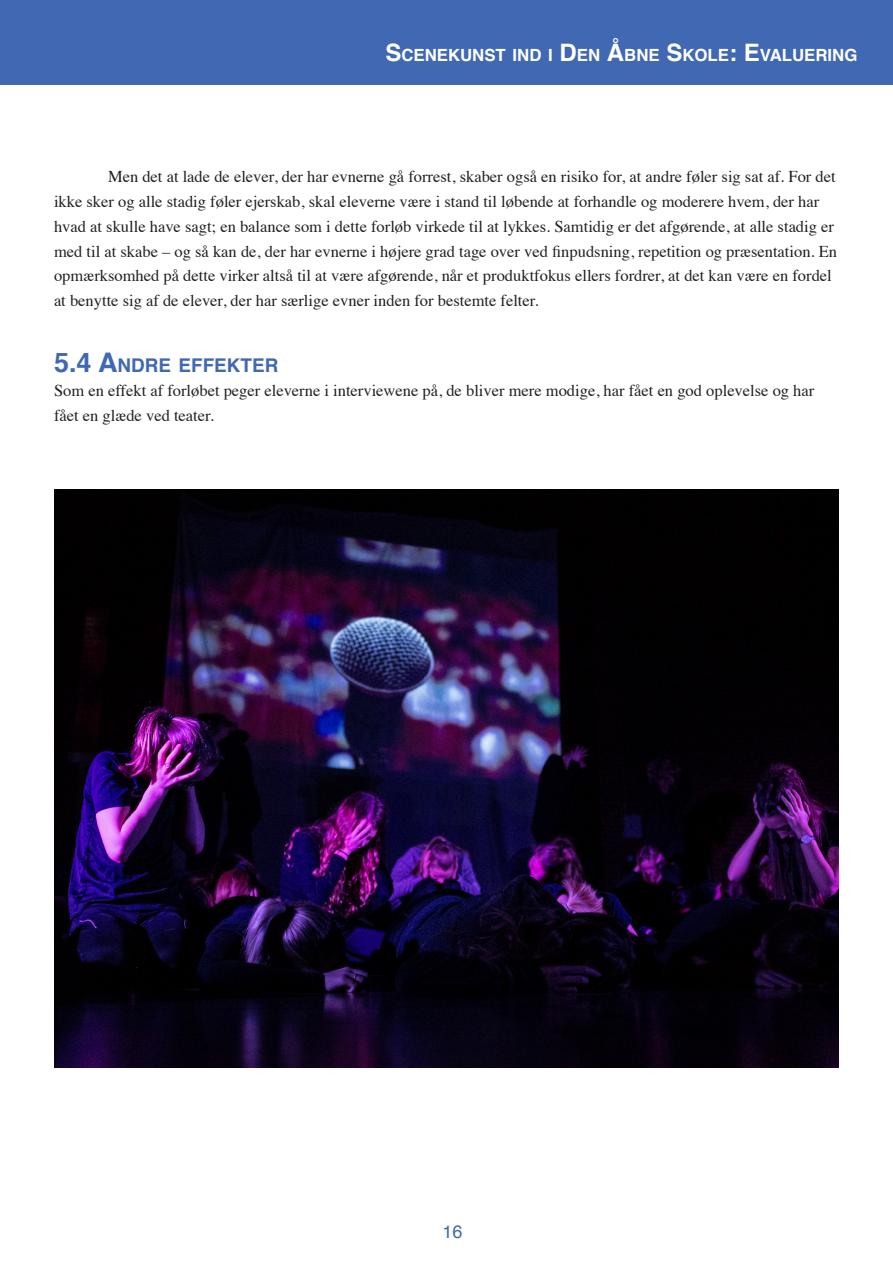
<style>
.page{position:relative;width:893px;height:1263px;background:#fff}
.page>*{position:absolute;margin:0;border:0;box-sizing:border-box;transform-origin:0 0}
.Header_2{font:700 18.9px "Helvetica";color:#4168b2}
.t1{font:18px "Helvetica";color:#4168b2}
.t2{font:700 16.8px "Helvetica";color:#fff}
.Brødtekst{font:16.5px/24.8px "Times";color:#231f20}
.s1{font-size:24px}
.s2{font-size:27px}
</style>
<div class="page">
<div style="left:0;top:0;width:893px;height:85px;background:#4168b2"></div>
<img style="left:54px;top:489px;width:785px;height:578px">
<p class="t2" style="left:385px;top:42px;width:473px"><span class="s1">S</span>CENEKUNST IND I <span class="s1">D</span>EN <span class="s1">Å</span>BNE <span class="s1">S</span>KOLE<span class="s1">: E</span>VALUERING</p>
<p class="Brødtekst" style="left:54px;top:163px;width:785px;text-indent:54px">Men det at lade de elever, der har evnerne gå forrest, skaber også en risiko for, at andre føler sig sat af. For det ikke sker og alle stadig føler ejerskab, skal eleverne være i stand til løbende at forhandle og moderere hvem, der har hvad at skulle have sagt; en balance som i dette forløb virkede til at lykkes. Samtidig er det afgørende, at alle stadig er med til at skabe – og så kan de, der har evnerne i højere grad tage over ved finpudsning, repetition og præsentation. En opmærksomhed på dette virker altså til at være afgørende, når et produktfokus ellers fordrer, at det kan være en fordel at benytte sig af de elever, der har særlige evner inden for bestemte felter.</p>
<p class="Header_2" style="left:54px;top:350px;width:226px"><span class="s2">5.4 A</span>NDRE EFFEKTER</p>
<p class="Brødtekst" style="left:54px;top:377px;width:762px">Som en effekt af forløbet peger eleverne i interviewene på, de bliver mere modige, har fået en god oplevelse og har fået en glæde ved teater.</p>
<p class="t1" style="left:443px;top:1217px;width:22px">16</p>
</div>
